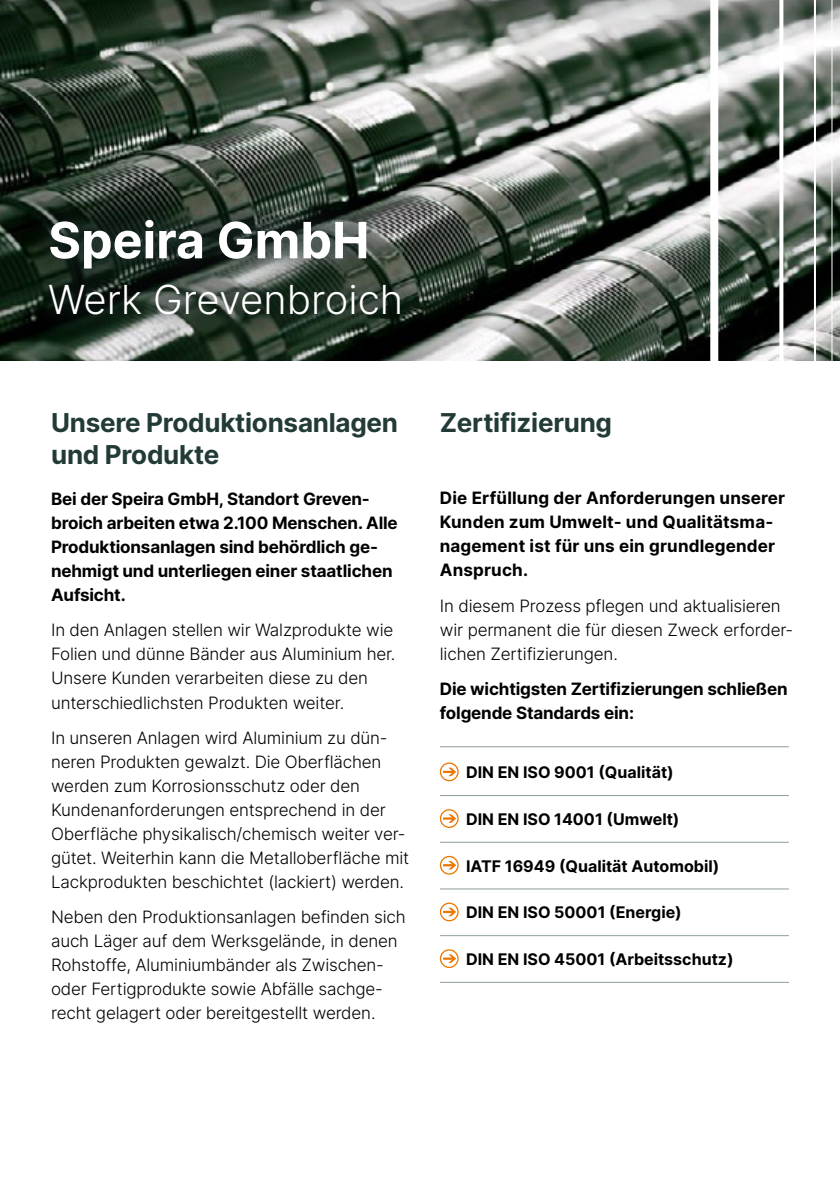
<style>
.page{position:relative;width:840px;height:1191px;background:#fff}
.page>*{position:absolute;margin:0;border:0;box-sizing:border-box;transform-origin:0 0}
.t1{font:700 50px "Inter";color:#fff}
.t2{font:300 40px "Inter";color:#fff}
.t3{font:700 26px/32px "Inter";letter-spacing:-.01em;color:#223b38}
.t4{font:300 17px/24px "Inter";letter-spacing:-.01em;color:#000}
.t5{font:700 17px/24px "Inter";letter-spacing:-.01em;color:#000}
.t6{font:700 17px/24px "Inter";letter-spacing:.01em;color:#000}
.t7{font:700 16px "Inter";color:#000}
</style>
<div class="page">
<img style="left:0;top:96px;width:839px;height:264px">
<hr style="left:439px;top:746px;width:349px;height:1px;background:#8f9e9b">
<hr style="left:439px;top:795px;width:349px;height:1px;background:#8f9e9b">
<hr style="left:439px;top:842px;width:349px;height:1px;background:#8f9e9b">
<hr style="left:439px;top:888px;width:349px;height:1px;background:#8f9e9b">
<hr style="left:439px;top:935px;width:349px;height:1px;background:#8f9e9b">
<hr style="left:439px;top:982px;width:349px;height:1px;background:#8f9e9b">
<svg style="left:439px;top:762px;width:19px;height:19px"></svg>
<svg style="left:439px;top:809px;width:19px;height:19px"></svg>
<svg style="left:439px;top:856px;width:19px;height:18px"></svg>
<svg style="left:439px;top:902px;width:19px;height:19px"></svg>
<svg style="left:439px;top:949px;width:19px;height:19px"></svg>
<svg style="left:0;top:0;width:839px;height:96px;background:#6d776d"></svg>
<svg style="left:19px;top:189px;width:412px;height:157px;background:#303c33"></svg>
<hr style="left:831px;top:0;width:1px;height:375px;background:#fff">
<hr style="left:813px;top:0;width:2px;height:375px;background:#fff">
<svg style="left:779px;top:0;width:4px;height:360px"></svg>
<div style="left:709px;top:0;width:8px;height:375px;background:#fff"></div>
<h1 class="t1" style="left:48px;top:204px;width:322px">Speira GmbH</h1>
<h2 class="t2" style="left:48px;top:271px;width:356px">Werk Grevenbroich</h2>
<h3 class="t3" style="left:51px;top:406px;width:348px">Unsere Produktionsanlagen und Produkte</h3>
<p class="t5" style="left:51px;top:486px;width:348px">Bei der Speira GmbH, Standort Greven&shy;broich arbeiten etwa 2.100 Menschen. Alle Produktionsanlagen sind behördlich ge&shy;nehmigt und unterliegen einer staatlichen Aufsicht.</p>
<p class="t4" style="left:51px;top:618px;width:346px">In den Anlagen stellen wir Walzprodukte wie Folien und dünne Bänder aus Aluminium her.<br>Unsere Kunden verarbeiten diese zu den unterschiedlichsten Produkten weiter.</p>
<p class="t4" style="left:51px;top:725px;width:359px">In unseren Anlagen wird Aluminium zu dün&shy;neren Produkten gewalzt. Die Oberflächen werden zum Korrosionsschutz oder den Kundenanforderungen entsprechend in der Oberfläche physikalisch/chemisch weiter ver&shy;gütet. Weiterhin kann die Metalloberfläche mit Lackprodukten beschichtet (lackiert) werden.</p>
<p class="t4" style="left:51px;top:904px;width:356px">Neben den Produktionsanlagen befinden sich auch Läger auf dem Werksgelände, in denen Rohstoffe, Aluminiumbänder als Zwischen&shy;oder Fertigprodukte sowie Abfälle sachge&shy;recht gelagert oder bereitgestellt werden.</p>
<h3 class="t3" style="left:439px;top:406px;width:174px">Zertifizierung</h3>
<p class="t6" style="left:439px;top:485px;width:346px">Die Erfüllung der Anforderungen unserer<br>Kunden zum Umwelt- und Qualitätsma&shy;nagement ist für uns ein grundlegender<br>Anspruch.</p>
<p class="t4" style="left:439px;top:593px;width:355px">In diesem Prozess pflegen und aktualisieren wir permanent die für diesen Zweck erforder&shy;lichen Zertifizierungen.</p>
<p class="t5" style="left:439px;top:676px;width:349px">Die wichtigsten Zertifizierungen schließen folgende Standards ein:</p>
<p class="t7" style="left:466px;top:761px;width:209px">DIN EN ISO 9001 (Qualität)</p>
<p class="t7" style="left:466px;top:807px;width:215px">DIN EN ISO 14001 (Umwelt)</p>
<p class="t7" style="left:466px;top:854px;width:254px">IATF 16949 (Qualität Automobil)</p>
<p class="t7" style="left:466px;top:901px;width:217px">DIN EN ISO 50001 (Energie)</p>
<p class="t7" style="left:466px;top:947px;width:269px">DIN EN ISO 45001 (Arbeitsschutz)</p>
</div>
